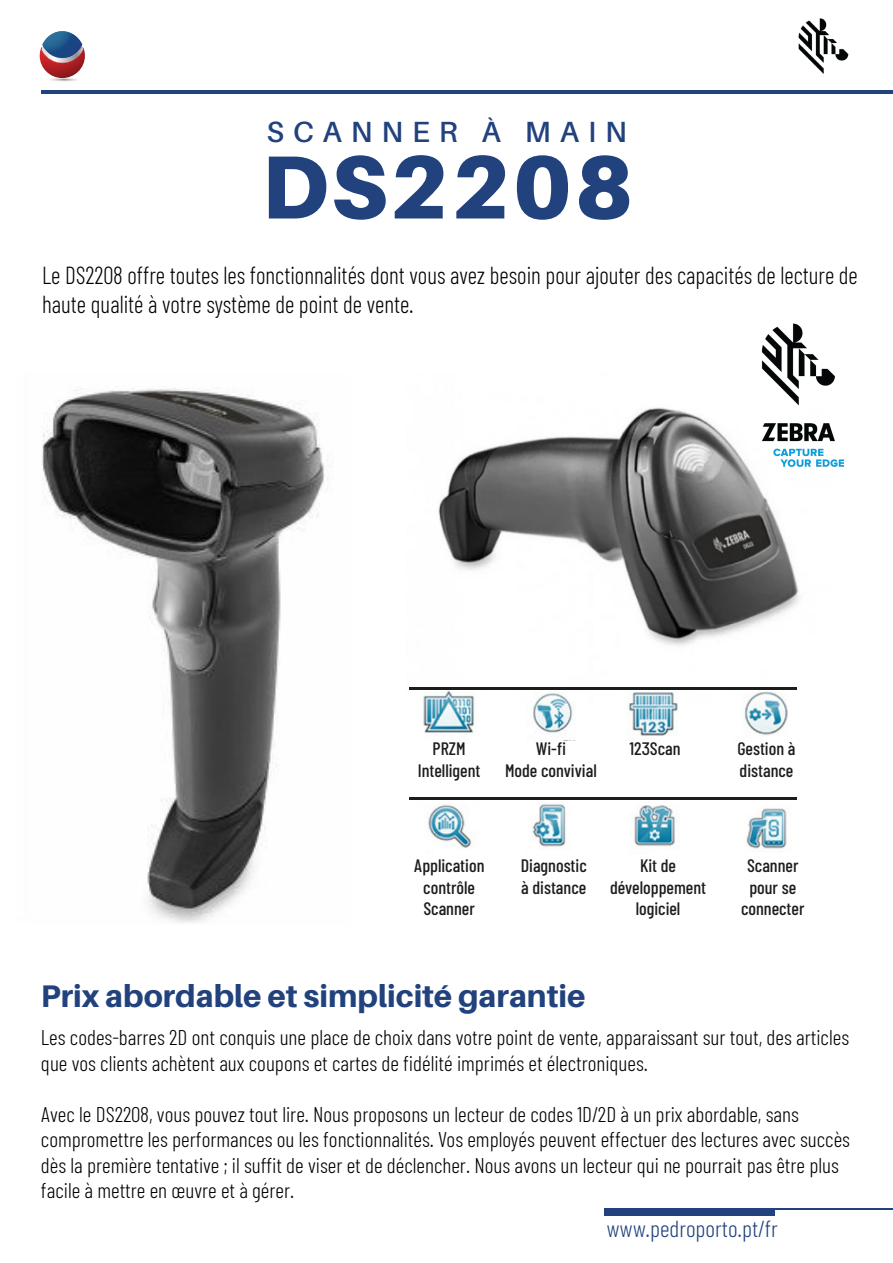
<style>
.page{position:relative;width:893px;height:1263px;background:#fff}
.page>*{position:absolute;margin:0;border:0;box-sizing:border-box;transform-origin:0 0}
.t1{font:900 89.7px "Aileron";letter-spacing:.025em;color:#21427d}
.t2{font:800 31.35px "Aileron";color:#21427d}
.t3{font:600 29.25px "Aileron";letter-spacing:.3em;color:#21427d}
.t4{font:300 24.6px/29.5px "Barlow Condensed";color:#000;scale:.94 1}
.t5{font:300 23.1px "Barlow Condensed";color:#21427d}
.t6{font:300 21.3px/25.5px "Barlow Condensed";color:#000}
.t7{font:500 18px/21.6px "Barlow Condensed";color:#1d1d1b;text-align:center}
</style>
<div class="page">
<svg style="left:36px;top:53px;width:53px;height:52px"></svg>
<svg style="left:40px;top:31px;width:45px;height:47px"></svg>
<img style="left:42px;top:388px;width:382px;height:535px">
<img style="left:402px;top:388px;width:397px;height:314px">
<img style="left:739px;top:323px;width:106px;height:152px">
<hr style="left:42px;top:90px;width:851px;height:3px;background:#21427d">
<img style="left:424px;top:689px;width:62px;height:44px">
<img style="left:524px;top:689px;width:63px;height:44px">
<img style="left:627px;top:689px;width:62px;height:47px">
<img style="left:729px;top:689px;width:63px;height:46px">
<img style="left:418px;top:802px;width:53px;height:51px">
<img style="left:532px;top:804px;width:34px;height:43px">
<img style="left:634px;top:805px;width:41px;height:42px">
<img style="left:746px;top:808px;width:41px;height:41px">
<hr style="left:410px;top:687px;width:387px;height:2px;background:#1d1d1b">
<hr style="left:410px;top:797px;width:387px;height:3px;background:#1d1d1b">
<img style="left:798px;top:18px;width:51px;height:56px">
<hr style="left:604px;top:1208px;width:289px;height:2px;background:#21427d">
<div style="left:604px;top:1209px;width:171px;height:7px;background:#21427d"></div>
<h3 class="t3" style="left:267px;top:115px;width:362px">SCANNER À MAIN</h3>
<h1 class="t1" style="left:262px;top:135px;width:374px">DS2208</h1>
<p class="t4" style="left:42px;top:260px;width:869px">Le DS2208 offre toutes les fonctionnalités dont vous avez besoin pour ajouter des capacités de lecture de haute qualité à votre système de point de vente.</p>
<p class="t7" style="left:418px;top:737px;width:64px">PRZM<br>Intelligent</p>
<p class="t7" style="left:505px;top:737px;width:93px">Wi-fi<br>Mode convivial</p>
<p class="t7" style="left:629px;top:737px;width:53px">123Scan</p>
<p class="t7" style="left:738px;top:737px;width:59px;text-align:left">Gestion à distance</p>
<p class="t7" style="left:414px;top:854px;width:72px">Application contrôle<br>Scanner</p>
<p class="t7" style="left:610px;top:854px;width:98px">Kit de développement logiciel</p>
<p class="t7" style="left:741px;top:854px;width:65px">Scanner pour se connecter</p>
<p class="t7" style="left:521px;top:854px;width:68px;text-align:left">Diagnostic à distance</p>
<h2 class="t2" style="left:41px;top:978px;width:546px">Prix abordable et simplicité garantie</h2>
<p class="t6" style="left:41px;top:1024px;width:810px">Les codes-barres 2D ont conquis une place de choix dans votre point de vente, apparaissant sur tout, des articles que vos clients achètent aux coupons et cartes de fidélité imprimés et électroniques.</p>
<p class="t6" style="left:41px;top:1100px;width:811px">Avec le DS2208, vous pouvez tout lire. Nous proposons un lecteur de codes 1D/2D à un prix abordable, sans compromettre les performances ou les fonctionnalités. Vos employés peuvent effectuer des lectures avec succès dès la première tentative ; il suffit de viser et de déclencher. Nous avons un lecteur qui ne pourrait pas être plus facile à mettre en œuvre et à gérer.</p>
<p class="t5" style="left:607px;top:1215px;width:172px">www.pedroporto.pt/fr</p>
</div>
